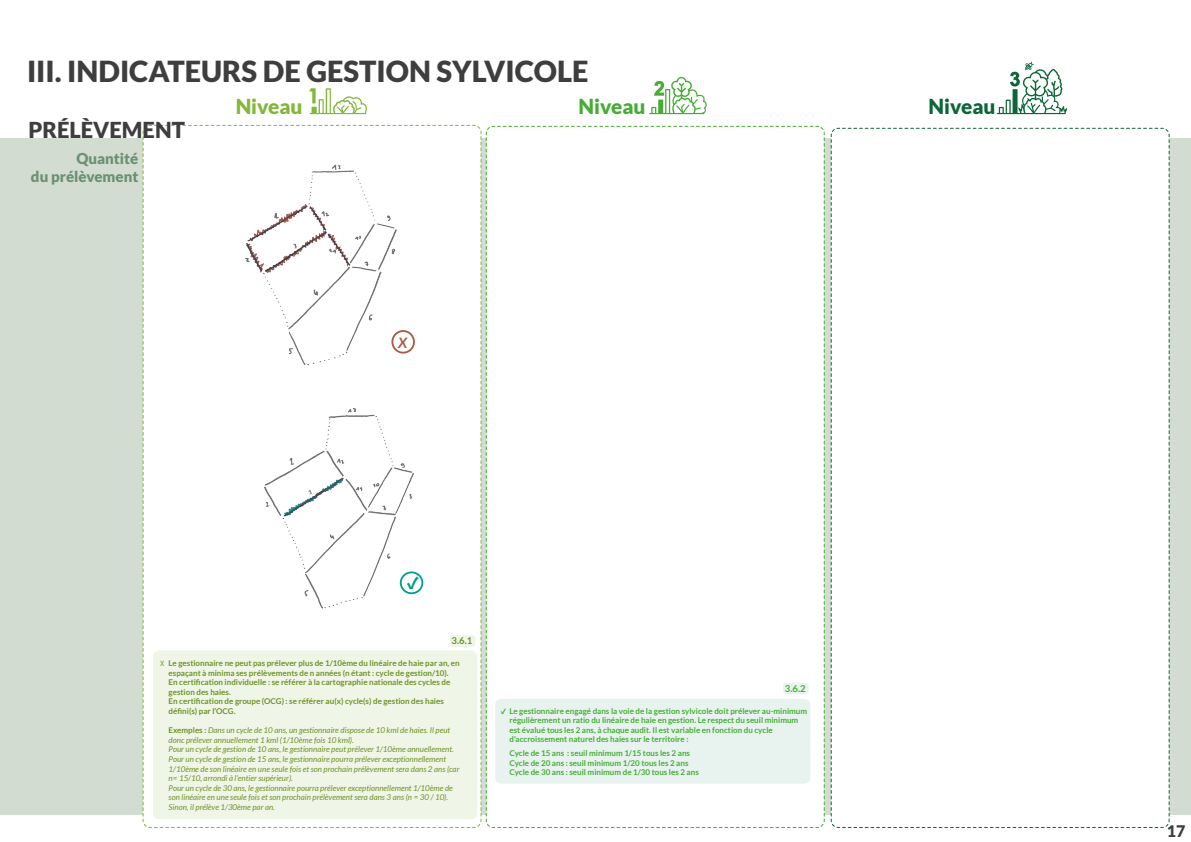
<style>
.page{position:relative;width:1191px;height:842px;background:#fff}
.page>*{position:absolute;margin:0;border:0;box-sizing:border-box;transform-origin:0 0}
.gros_titre{font:900 29px "Lato";color:#3e3e3f}
.sous_titre_vert_bleu{font:900 22px "Lato";color:#3e3e3f}
.sous_titre_vert_bleu-2{font:900 20.7px "Lato";color:#82b83a}
.sous_titre_vert_bleu-3{font:900 20.7px "Lato";color:#45ac34}
.sous_titre_vert_bleu-4{font:900 20.7px "Lato";color:#0c6638}
.liste{font:900 18.2px "Source Sans Pro";color:#009f8a}
.t1{font:900 16px "Lato";color:#3e3e3f}
.t2{font:900 15px/18px "Lato";color:#6a9172;text-align:right}
.liste-2{font:italic 700 14.4px "Lato";color:#aa5943}
.standart{font:700 9.5px "Lato";color:#6d9328}
.standart-2{font:700 9.5px "Lato";color:#45ac34}
.t3{font:italic 8px/9.6px "Lato";color:#6d9328}
.Indicateur_niv2_bon{font:700 8px/9.6px "Lato";color:#45ac34}
.t4{font:700 8px/9.6px "Lato";color:#6d9328}
.s1{font-family:"Source Sans Pro";font-weight:600;color:#82b83a}
.s2{font-weight:700;font-style:normal}
.s3{font-family:"Source Sans Pro";font-weight:900}
</style>
<div class="page">
<div style="left:0;top:138px;width:1191px;height:676px;background:#d2dcd1"></div>
<div style="left:830px;top:128px;width:339px;height:700px;background:#fff"></div>
<div style="left:482px;top:125px;width:343px;height:703px;background:#fff"></div>
<div style="left:142px;top:125px;width:340px;height:703px;background:#fff"></div>
<svg style="left:309px;top:88px;width:58px;height:26px"></svg>
<svg style="left:649px;top:76px;width:58px;height:38px"></svg>
<svg style="left:996px;top:62px;width:71px;height:52px"></svg>
<div style="left:153px;top:650px;width:324px;height:169px;background:#eff5e7;border-radius:6px"></div>
<div style="left:235px;top:158px;width:191px;height:220px;background:#fff"></div>
<div style="left:392px;top:331px;width:22px;height:22px;background:#fff;border-radius:50%"></div>
<div style="left:391px;top:330px;width:24px;height:24px;border:2px solid #aa5943;border-radius:50%"></div>
<div style="left:247px;top:403px;width:178px;height:213px;background:#fff"></div>
<div style="left:395px;top:569px;width:36px;height:22px;background:#fff;border-radius:11px"></div>
<div style="left:400px;top:571px;width:23px;height:23px;border:2px solid #009f8a;border-radius:50%"></div>
<div style="left:450px;top:635px;width:25px;height:11px;background:#eff5e7;border-radius:3px"></div>
<div style="left:450px;top:635px;width:25px;height:12px;border:1px solid #eff5e7;border-radius:3px"></div>
<div style="left:495px;top:699px;width:315px;height:85px;background:#e8f3f0;border-radius:6px"></div>
<div style="left:783px;top:683px;width:25px;height:11px;background:#e8f3f0;border-radius:3px"></div>
<div style="left:783px;top:682px;width:25px;height:12px;border:1px solid #e8f3f0;border-radius:3px"></div>
<p class="gros_titre" style="left:27px;top:55px;width:563px">III. INDICATEURS DE GESTION SYLVICOLE</p>
<p class="sous_titre_vert_bleu" style="left:28px;top:117px;width:158px">PRÉLÈVEMENT</p>
<p class="t2" style="left:31px;top:149px;width:109px">Quantité<br>du prélèvement</p>
<p class="sous_titre_vert_bleu-2" style="left:236px;top:94px;width:68px">Niveau</p>
<p class="sous_titre_vert_bleu-3" style="left:578px;top:94px;width:68px">Niveau</p>
<p class="sous_titre_vert_bleu-4" style="left:928px;top:94px;width:68px">Niveau</p>
<p class="liste-2" style="left:398px;top:334px;width:11px">X</p>
<p class="liste" style="left:407px;top:571px;width:14px">✓</p>
<p class="standart" style="left:451px;top:635px;width:22px">3.6.1</p>
<p class="t4" style="left:169px;top:658px;width:292px;text-indent:-9px"><span class="s1">X</span> Le gestionnaire ne peut pas prélever plus de 1/10ème du linéaire de haie par an, en espaçant à minima ses prélèvements de n années (n étant : cycle de gestion/10).<br>En certification individuelle : se référer à la cartographie nationale des cycles de gestion des haies.<br>En certification de groupe (OCG) : se référer au(x) cycle(s) de gestion des haies défini(s) par l’OCG.</p>
<p class="t3" style="left:169px;top:726px;width:292px"><span class="s2">Exemples :</span> Dans un cycle de 10 ans, un gestionnaire dispose de 10 kml de haies. Il peut donc prélever annuellement 1 kml (1/10ème fois 10 kml).<br>Pour un cycle de gestion de 10 ans, le gestionnaire peut prélever 1/10ème annuellement.<br>Pour un cycle de gestion de 15 ans, le gestionnaire pourra prélever exceptionnellement 1/10ème de son linéaire en une seule fois et son prochain prélèvement sera dans 2 ans (car n= 15/10, arrondi à l’entier supérieur).<br>Pour un cycle de 30 ans, le gestionnaire pourra prélever exceptionnellement 1/10ème de son linéaire en une seule fois et son prochain prélèvement sera dans 3 ans (n = 30 / 10).<br>Sinon, il prélève 1/30ème par an.</p>
<p class="standart-2" style="left:785px;top:683px;width:22px">3.6.2</p>
<p class="Indicateur_niv2_bon" style="left:509px;top:706px;width:299px;text-indent:-9px"><span class="s3">✓</span> Le gestionnaire engagé dans la voie de la gestion sylvicole doit prélever au-minimum régulièrement un ratio du linéaire de haie en gestion. Le respect du seuil minimum est évalué tous les 2 ans, à chaque audit. Il est variable en fonction du cycle d’accroissement naturel des haies sur le territoire :</p>
<p class="Indicateur_niv2_bon" style="left:509px;top:748px;width:182px">Cycle de 15 ans : seuil minimum 1/15 tous les 2 ans</p>
<p class="Indicateur_niv2_bon" style="left:509px;top:758px;width:180px">Cycle de 20 ans : seuil minimum 1/20 tous les 2 ans</p>
<p class="Indicateur_niv2_bon" style="left:509px;top:767px;width:191px">Cycle de 30 ans : seuil minimum de 1/30 tous les 2 ans</p>
<h3 class="t1" style="left:1166px;top:822px;width:20px">17</h3>
</div>
